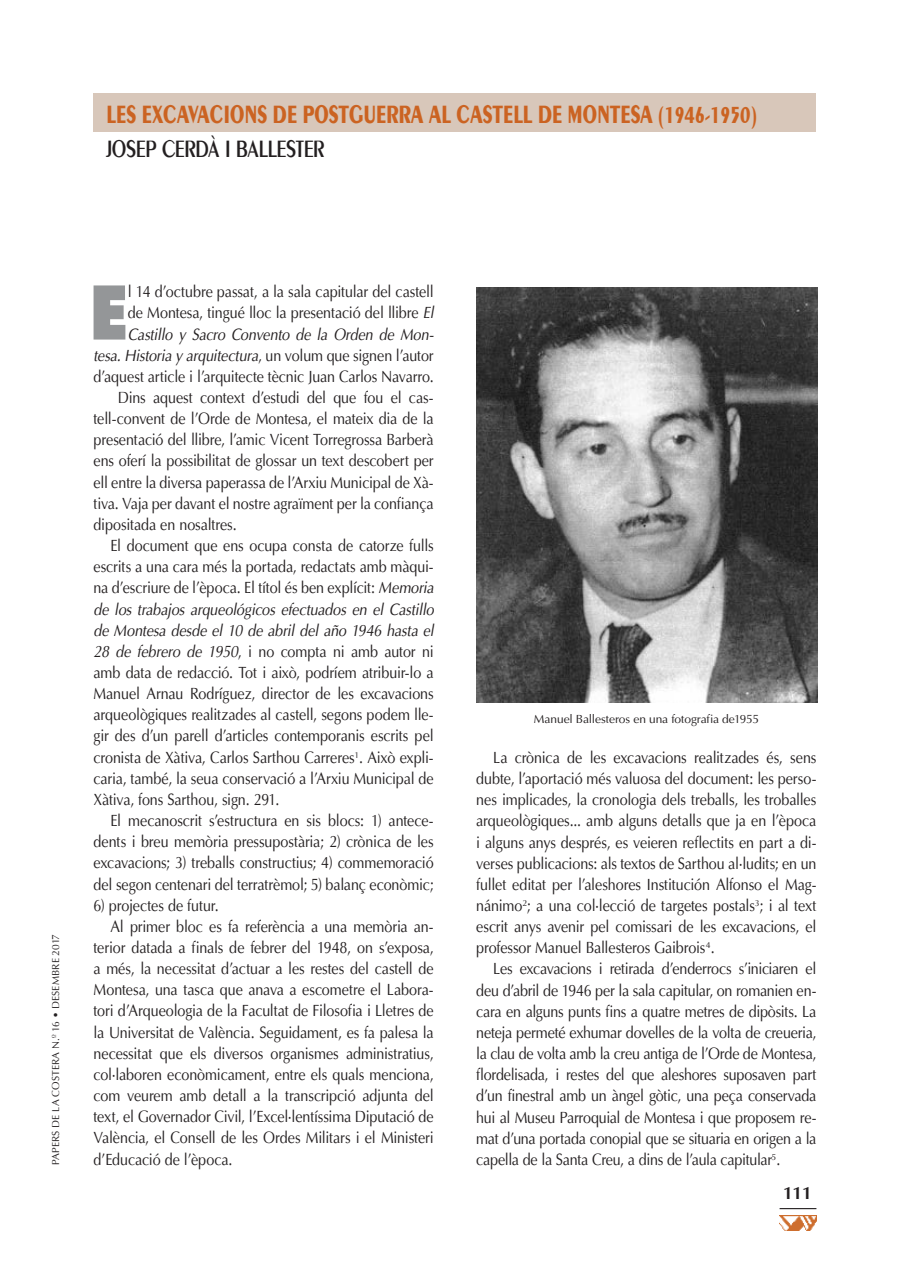
<style>
.page{position:relative;width:910px;height:1280px;background:#fff}
.page>*{position:absolute;margin:0;border:0;box-sizing:border-box;transform-origin:0 0}
.t1{font:900 75.6px "Futura BT";color:#949698;scale:.87 1}
.t2{font:700 27px "Penguin";letter-spacing:-.02em;color:#cb6322;scale:.71 1}
.t3{font:25.5px "Penguin Plain";letter-spacing:-.025em;color:#231f20;scale:.8 1}
.t4{font:700 18px "Ottawa";color:#231f20}
.t5{font:16.5px/21.1px "Ottawa Plain";letter-spacing:-.01em;color:#231f20;text-align:justify;scale:.87 1}
.t6{font:italic 16.5px/21.1px "Ottawa";letter-spacing:-.01em;color:#231f20;text-align:right;scale:.87 1}
.t7{font:12px "Ottawa Plain";letter-spacing:-.01em;color:#231f20}
.t8{font:10.2px "Ottawa Plain";letter-spacing:.01em;color:#231f20}
.s1{font-size:24px}
.s2{font-family:"Ottawa";font-style:italic}
.s3{font-family:"Ottawa Plain";font-style:normal}
</style>
<div class="page">
<hr style="left:780px;top:1208px;width:36px;height:1px;background:#231f20">
<img style="left:780px;top:1216px;width:36px;height:14px">
<div style="left:94px;top:94px;width:722px;height:38px;background:#d8c7ba"></div>
<img style="left:476px;top:288px;width:341px;height:415px">
<h2 class="t2" style="left:106px;top:98px;width:918px">LES EXCAVACIONS DE POSTGUERRA AL CASTELL DE MONTESA <span class="s1">(1946-1950)</span></h2>
<h3 class="t3" style="left:106px;top:134px;width:274px">JOSEP CERDÀ I BALLESTER</h3>
<p class="t8" style="left:50px;top:1165px;width:233px;rotate:-90deg">PAPERS DE LA COSTERA N.º 16 • DESEMBRE 2017</p>
<h1 class="t1" style="left:89px;top:267px;width:46px">E</h1>
<p class="t5" style="left:128px;top:281px;width:353px">l 14 d’octubre passat, a la sala capitular del castell de Montesa, tingué lloc la presentació del llibre <span class="s2">El</span></p>
<p class="t6" style="left:94px;top:323px;width:393px">Castillo y Sacro Convento de la Orden de Mon-<br>tesa. Historia y arquitectura<span class="s3">, un volum que signen l’autor</span></p>
<p class="t5" style="left:94px;top:366px;width:393px">d’aquest article i l’arquitecte tècnic Juan Carlos Navarro.</p>
<p class="t5" style="left:118px;top:387px;width:365px">Dins aquest context d’estudi del que fou el cas-</p>
<p class="t5" style="left:94px;top:408px;width:392px">tell-convent de l’Orde de Montesa, el mateix dia de la</p>
<p class="t5" style="left:94px;top:429px;width:392px">presentació del llibre, l’amic Vicent Torregrossa Barberà</p>
<p class="t5" style="left:94px;top:450px;width:392px">ens oferí la possibilitat de glossar un text descobert per</p>
<p class="t5" style="left:94px;top:472px;width:392px">ell entre la diversa paperassa de l’Arxiu Municipal de Xà-</p>
<p class="t5" style="left:94px;top:493px;width:392px">tiva. Vaja per davant el nostre agraïment per la confiança</p>
<p class="t5" style="left:94px;top:514px;width:166px">dipositada en nosaltres.</p>
<p class="t5" style="left:111px;top:535px;width:373px">El document que ens ocupa consta de catorze fulls</p>
<p class="t5" style="left:94px;top:556px;width:392px">escrits a una cara més la portada, redactats amb màqui-</p>
<p class="t5" style="left:94px;top:577px;width:393px">na d’escriure de l’època. El títol és ben explícit: <span class="s2">Memoria</span></p>
<p class="t6" style="left:94px;top:598px;width:393px;text-align:left">de los trabajos arqueológicos efectuados en el Castillo de Montesa desde el 10 de abril del año 1946 hasta el</p>
<p class="t5" style="left:94px;top:641px;width:393px"><span class="s2">28 de febrero de 1950</span>, i no compta ni amb autor ni amb data de redacció. Tot i això, podríem atribuir-lo a Manuel Arnau Rodríguez, director de les excavacions arqueològiques realitzades al castell, segons podem lle&shy;gir des d’un parell d’articles contemporanis escrits pel cronista de Xàtiva, Carlos Sarthou Carreres<sup>1</sup>. Això expli&shy;caria, també, la seua conservació a l’Arxiu Municipal de Xàtiva, fons Sarthou, sign. 291.</p>
<p class="t5" style="left:94px;top:810px;width:393px;text-indent:17px">El mecanoscrit s’estructura en sis blocs: 1) antece&shy;dents i breu memòria pressupostària; 2) crònica de les excavacions; 3) treballs constructius; 4) commemoració del segon centenari del terratrèmol; 5) balanç econòmic;</p>
<p class="t5" style="left:94px;top:895px;width:145px">6) projectes de futur.</p>
<p class="t5" style="left:111px;top:916px;width:373px">Al primer bloc es fa referència a una memòria an-</p>
<p class="t5" style="left:94px;top:937px;width:392px">terior datada a finals de febrer del 1948, on s’exposa,</p>
<p class="t5" style="left:94px;top:958px;width:392px">a més, la necessitat d’actuar a les restes del castell de</p>
<p class="t5" style="left:94px;top:979px;width:392px">Montesa, una tasca que anava a escometre el Labora-</p>
<p class="t5" style="left:94px;top:1000px;width:393px">tori d’Arqueologia de la Facultat de Filosofia i Lletres de</p>
<p class="t5" style="left:94px;top:1021px;width:393px">la Universitat de València. Seguidament, es fa palesa la</p>
<p class="t5" style="left:94px;top:1043px;width:392px">necessitat que els diversos organismes administratius,</p>
<p class="t5" style="left:94px;top:1064px;width:392px">col·laboren econòmicament, entre els quals menciona,</p>
<p class="t5" style="left:94px;top:1085px;width:392px">com veurem amb detall a la transcripció adjunta del</p>
<p class="t5" style="left:94px;top:1106px;width:393px">text, el Governador Civil, l’Excel·lentíssima Diputació de</p>
<p class="t5" style="left:94px;top:1127px;width:393px">València, el Consell de les Ordes Militars i el Ministeri</p>
<p class="t5" style="left:94px;top:1148px;width:161px">d’Educació de l’època.</p>
<p class="t7" style="left:534px;top:711px;width:227px">Manuel Ballesteros en una fotografia de1955</p>
<p class="t5" style="left:476px;top:747px;width:393px;text-indent:17px">La crònica de les excavacions realitzades és, sens dubte, l’aportació més valuosa del document: les perso&shy;nes implicades, la cronologia dels treballs, les troballes arqueològiques... amb alguns detalls que ja en l’època i alguns anys després, es veieren reflectits en part a di&shy;verses publicacions: als textos de Sarthou al·ludits; en un fullet editat per l’aleshores Institución Alfonso el Mag&shy;nánimo<sup>2</sup>; a una col·lecció de targetes postals<sup>3</sup>; i al text escrit anys avenir pel comissari de les excavacions, el professor Manuel Ballesteros Gaibrois<sup>4</sup>.</p>
<p class="t5" style="left:476px;top:958px;width:393px;text-indent:17px">Les excavacions i retirada d’enderrocs s’iniciaren el deu d’abril de 1946 per la sala capitular, on romanien en&shy;cara en alguns punts fins a quatre metres de dipòsits. La neteja permeté exhumar dovelles de la volta de creueria, la clau de volta amb la creu antiga de l’Orde de Montesa, flordelisada, i restes del que aleshores suposaven part d’un finestral amb un àngel gòtic, una peça conservada hui al Museu Parroquial de Montesa i que proposem re&shy;mat d’una portada conopial que se situaria en origen a la capella de la Santa Creu, a dins de l’aula capitular<sup>5</sup>.</p>
<p class="t4" style="left:783px;top:1182px;width:30px">111</p>
</div>
